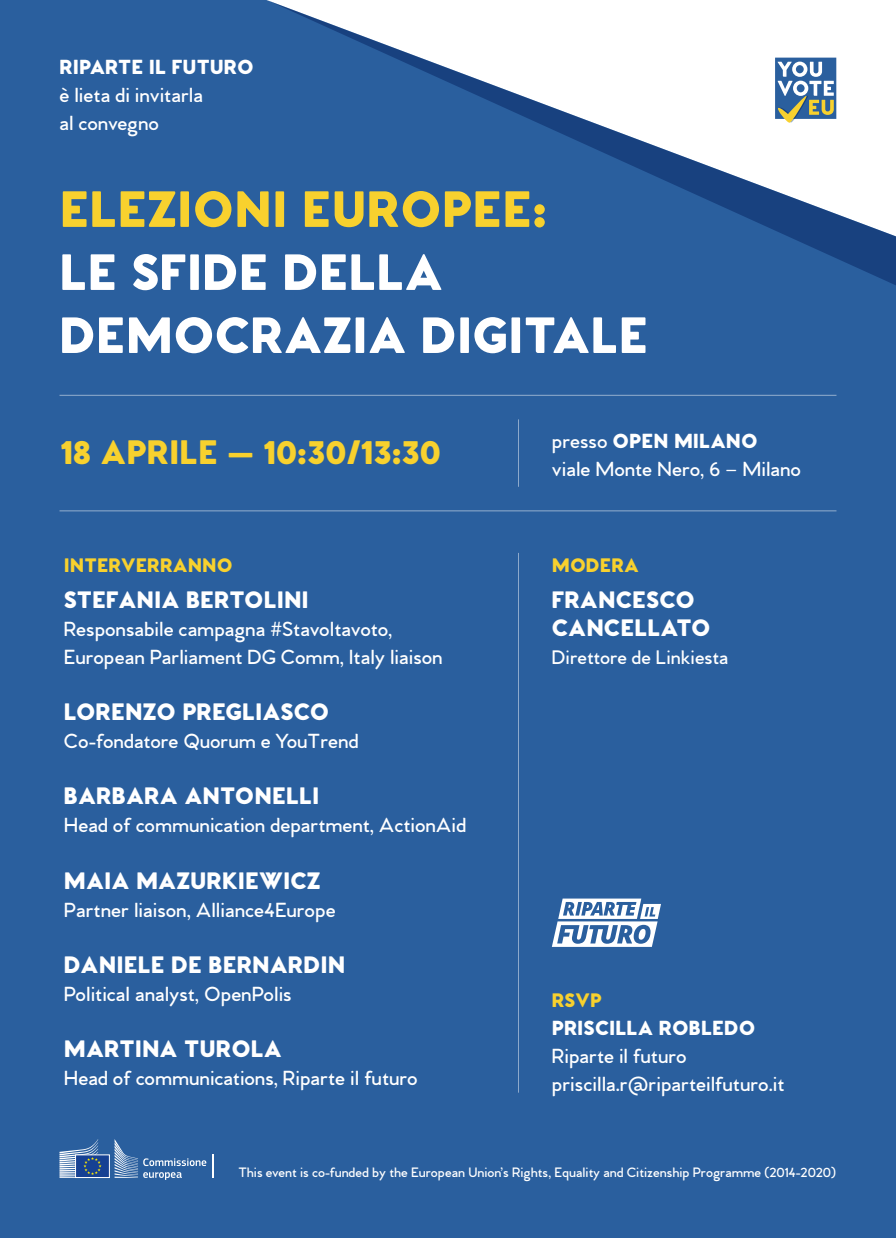
<style>
.page{position:relative;width:896px;height:1238px;background:#fff}
.page>*{position:absolute;margin:0;border:0;box-sizing:border-box;transform-origin:0 0}
.t1{font:900 52.5px/63px "Venti CF";color:#fff}
.t2{font:900 52.5px "Venti CF";color:#f8d12e}
.t3{font:900 35px "Venti CF";color:#f8d12e}
.t4{font:900 24.5px/28px "Venti CF";color:#fff}
.t5{font:600 21px/28px "Venti CF";color:#fff}
.t6{font:900 21px "Venti CF";color:#fff}
.t7{font:900 20.12px "Venti CF";color:#f8d12e}
.t8{font:600 20.12px "Venti CF";color:#fff}
.t9{font:600 14px "Venti CF";color:#fff}
.s1{font-weight:900}
</style>
<div class="page">
<div style="left:0;top:0;width:896px;height:1237px;background:#2a5f9e"></div>
<svg style="left:267px;top:0;width:629px;height:285px;fill:#2a5f9e"></svg>
<hr style="left:60px;top:395px;width:776px;height:1px;background:#fff">
<hr style="left:60px;top:510px;width:776px;height:1px;background:#fff">
<hr style="left:518px;top:553px;width:1px;height:539px;background:#fff">
<hr style="left:518px;top:419px;width:1px;height:67px;background:#fff">
<svg style="left:552px;top:898px;width:109px;height:48px"></svg>
<hr style="left:212px;top:1154px;width:2px;height:23px;background:#fff">
<svg style="left:115px;top:1138px;width:91px;height:41px;background:#4875ab"></svg>
<div style="left:75px;top:1154px;width:35px;height:23px;background:#164193;border:1px solid #fff"></div>
<svg style="left:59px;top:1138px;width:43px;height:39px"></svg>
<div style="left:775px;top:58px;width:61px;height:61px;background:#2a5f9e"></div>
<svg style="left:776px;top:62px;width:58px;height:61px"></svg>
<p class="t6" style="left:59px;top:54px;width:196px">RIPARTE IL FUTURO</p>
<p class="t5" style="left:59px;top:82px;width:145px">è lieta di invitarla al convegno</p>
<h1 class="t2" style="left:59px;top:177px;width:489px">ELEZIONI EUROPEE:</h1>
<h1 class="t1" style="left:59px;top:245px;width:590px">LE SFIDE DELLA<br>DEMOCRAZIA DIGITALE</h1>
<h2 class="t3" style="left:60px;top:431px;width:382px">18 APRILE — 10:30/13:30</h2>
<p class="t7" style="left:64px;top:552px;width:170px">INTERVERRANNO</p>
<p class="t4" style="left:64px;top:588px;width:247px">STEFANIA BERTOLINI</p>
<p class="t5" style="left:64px;top:616px;width:380px">Responsabile campagna #Stavoltavoto,<br>European Parliament DG Comm, Italy liaison</p>
<p class="t4" style="left:64px;top:700px;width:267px">LORENZO PREGLIASCO</p>
<p class="t5" style="left:64px;top:728px;width:296px">Co-fondatore Quorum e YouTrend</p>
<p class="t4" style="left:64px;top:784px;width:257px">BARBARA ANTONELLI</p>
<p class="t5" style="left:64px;top:812px;width:404px">Head of communication department, ActionAid</p>
<p class="t4" style="left:64px;top:868px;width:258px">MAIA MAZURKIEWICZ</p>
<p class="t5" style="left:64px;top:896px;width:274px">Partner liaison, Alliance4Europe</p>
<p class="t4" style="left:64px;top:952px;width:283px">DANIELE DE BERNARDIN</p>
<p class="t5" style="left:64px;top:980px;width:229px">Political analyst, OpenPolis</p>
<p class="t4" style="left:64px;top:1036px;width:220px">MARTINA TUROLA</p>
<p class="t5" style="left:64px;top:1064px;width:355px">Head of communications, Riparte il futuro</p>
<p class="t5" style="left:552px;top:427px;width:251px">presso <span class="s1">OPEN MILANO </span>viale Monte Nero, 6 – Milano</p>
<p class="t7" style="left:552px;top:552px;width:89px">MODERA</p>
<p class="t4" style="left:552px;top:588px;width:160px">FRANCESCO<br>CANCELLATO</p>
<p class="t8" style="left:552px;top:645px;width:178px">Direttore de Linkiesta</p>
<p class="t7" style="left:552px;top:987px;width:51px">RSVP</p>
<p class="t6" style="left:552px;top:1014px;width:205px">PRISCILLA ROBLEDO</p>
<p class="t5" style="left:552px;top:1042px;width:234px">Riparte il futuro priscilla.r@riparteilfuturo.it</p>
<p class="t9" style="left:238px;top:1163px;width:599px">This event is co-funded by the European Union’s Rights, Equality and Citizenship Programme (2014-2020)</p>
</div>
